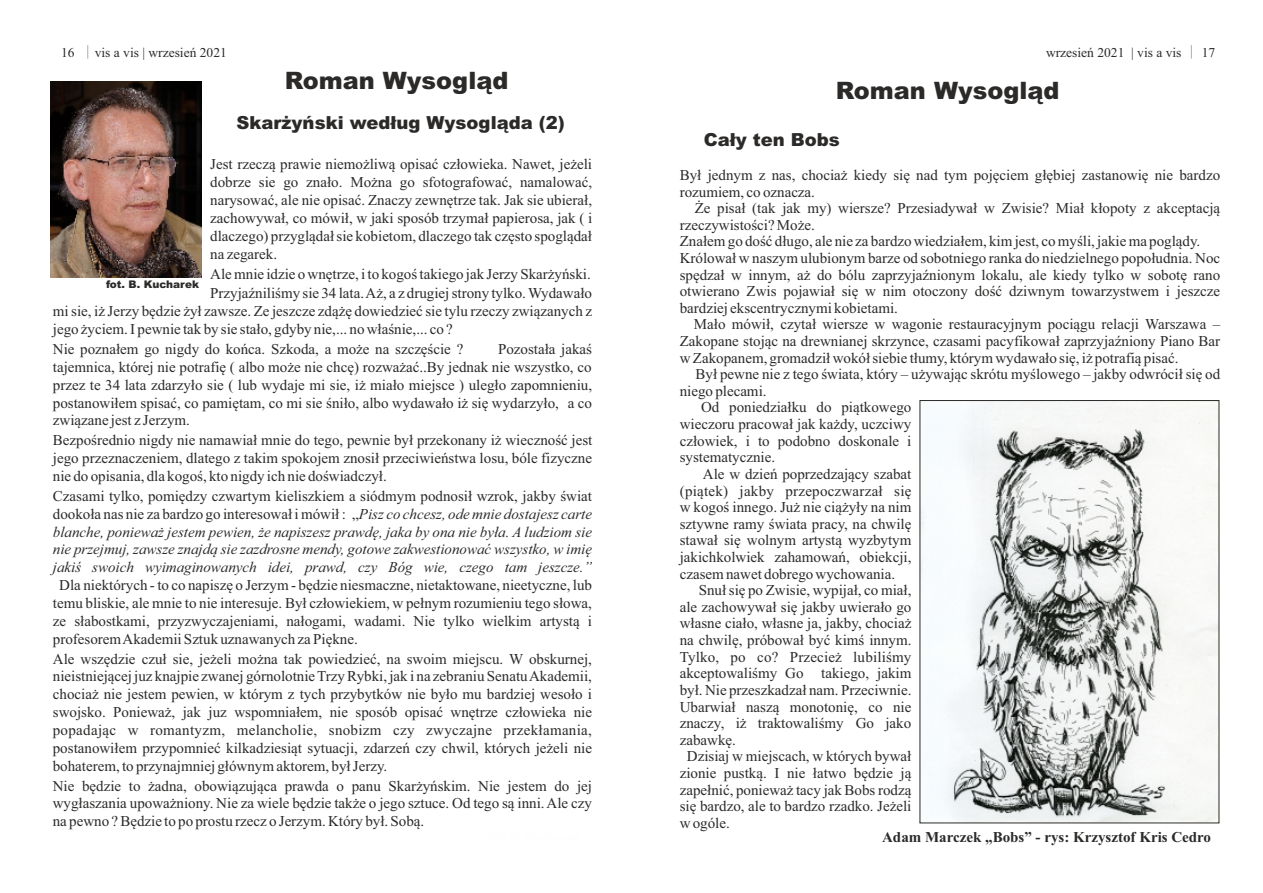
<style>
.page{position:relative;width:1263px;height:893px;background:#fff}
.page>*{position:absolute;margin:0;border:0;box-sizing:border-box;transform-origin:0 0}
.t1{font:900 24px "Arial";color:#2b2a29}
.t2{font:900 18px "Arial";color:#2b2a29}
.t3{font:15px/17.9px "Times New Roman";color:#2b2a29;text-align:justify}
.t4{font:italic 15px/17.9px "Times New Roman";color:#2b2a29;text-align:justify}
.t5{font:700 15px "Times New Roman";color:#2b2a29}
.t6{font:13.5px "Times New Roman";color:#2b2a29}
.t7{font:900 10.5px "Arial";color:#2b2a29}
.s1{font-family:"Adobe Fangsong Std"}
.s2{font-style:normal}
</style>
<div class="page">
<img style="left:50px;top:81px;width:152px;height:196px">
<img style="left:921px;top:402px;width:296px;height:419px">
<p class="t6" style="left:61px;top:47px;width:167px">16 <span class="s1">│</span>vis a vis | wrzesień 2021</p>
<h1 class="t1" style="left:285px;top:71px;width:225px">Roman Wysogląd</h1>
<p class="t2" style="left:237px;top:116px;width:330px">Skarżyński według Wysogląda (2)</p>
<p class="t3" style="left:210px;top:157px;width:384px">Jest rzeczą prawie niemożliwą opisać człowieka. Nawet, jeżeli dobrze sie go znało. Można go sfotografować, namalować, narysować, ale nie opisać. Znaczy zewnętrze tak. Jak sie ubierał, zachowywał, co mówił, w jaki sposób trzymał papierosa, jak ( i dlaczego) przyglądał sie kobietom, dlaczego tak często spoglądał na zegarek.</p>
<p class="t3" style="left:210px;top:265px;width:383px;line-height:20px">Ale mnie idzie o wnętrze, i to kogoś takiego jak Jerzy Skarżyński.<br>Przyjaźniliśmy sie 34 lata. Aż, a z drugiej strony tylko. Wydawało</p>
<p class="t3" style="left:53px;top:304px;width:541px">mi sie, iż Jerzy będzie żył zawsze. Ze jeszcze zdążę dowiedzieć sie tylu rzeczy związanych z jego życiem. I pewnie tak by sie stało, gdyby nie,... no właśnie,... co ?</p>
<p class="t3" style="left:53px;top:342px;width:412px">Nie poznałem go nigdy do końca. Szkoda, a może na szczęście ?</p>
<p class="t7" style="left:106px;top:280px;width:95px">fot. B. Kucharek</p>
<p class="t3" style="left:53px;top:342px;width:541px;text-indent:445px">Pozostała jakaś tajemnica, której nie potrafię ( albo może nie chcę) rozważać..By jednak nie wszystko, co przez te 34 lata zdarzyło sie ( lub wydaje mi sie, iż miało miejsce ) uległo zapomnieniu, postanowiłem spisać, co pamiętam, co mi sie śniło, albo wydawało iż się wydarzyło, a co związane jest z Jerzym.</p>
<p class="t3" style="left:53px;top:433px;width:541px">Bezpośrednio nigdy nie namawiał mnie do tego, pewnie był przekonany iż wieczność jest jego przeznaczeniem, dlatego z takim spokojem znosił przeciwieństwa losu, bóle fizyczne nie do opisania, dla kogoś, kto nigdy ich nie doświadczył.</p>
<p class="t4" style="left:53px;top:488px;width:541px"><span class="s2">Czasami tylko, pomiędzy czwartym kieliszkiem a siódmym podnosił wzrok, jakby świat dookoła nas nie za bardzo go interesował i mówił : „</span>Pisz co chcesz, ode mnie dostajesz carte blanche, ponieważ jestem pewien, że napiszesz prawdę, jaka by ona nie była. A ludziom sie nie przejmuj, zawsze znajdą sie zazdrosne mendy, gotowe zakwestionować wszystko, w imię jakiś swoich wyimaginowanych idei, prawd, czy Bóg wie, czego tam jeszcze.”</p>
<p class="t3" style="left:53px;top:578px;width:541px;text-indent:6px">Dla niektórych - to co napiszę o Jerzym - będzie niesmaczne, nietaktowane, nieetyczne, lub temu bliskie, ale mnie to nie interesuje. Był człowiekiem, w pełnym rozumieniu tego słowa, ze słabostkami, przyzwyczajeniami, nałogami, wadami. Nie tylko wielkim artystą i profesorem Akademii Sztuk uznawanych za Piękne.</p>
<p class="t3" style="left:53px;top:651px;width:541px">Ale wszędzie czuł sie, jeżeli można tak powiedzieć, na swoim miejscu. W obskurnej, nieistniejącej juz knajpie zwanej górnolotnie Trzy Rybki, jak i na zebraniu Senatu Akademii, chociaż nie jestem pewien, w którym z tych przybytków nie było mu bardziej wesoło i swojsko. Ponieważ, jak juz wspomniałem, nie sposób opisać wnętrze człowieka nie popadając w romantyzm, melancholie, snobizm czy zwyczajne przekłamania, postanowiłem przypomnieć kilkadziesiąt sytuacji, zdarzeń czy chwil, których jeżeli nie bohaterem, to przynajmniej głównym aktorem, był Jerzy.</p>
<p class="t3" style="left:53px;top:778px;width:541px">Nie będzie to żadna, obowiązująca prawda o panu Skarżyńskim. Nie jestem do jej wygłaszania upoważniony. Nie za wiele będzie także o jego sztuce. Od tego są inni. Ale czy na pewno ? Będzie to po prostu rzecz o Jerzym. Który był. Sobą.</p>
<p class="t6" style="left:1046px;top:47px;width:171px">wrzesień 2021 | vis a vis <span class="s1">│</span> 17</p>
<h1 class="t1" style="left:836px;top:82px;width:225px">Roman Wysogląd</h1>
<p class="t2" style="left:704px;top:133px;width:138px">Cały ten Bobs</p>
<p class="t3" style="left:680px;top:168px;width:542px;line-height:16.6px">Był jednym z nas, chociaż kiedy się nad tym pojęciem głębiej zastanowię nie bardzo rozumiem, co oznacza.</p>
<p class="t3" style="left:680px;top:201px;width:542px;line-height:16.6px;text-align:left;text-indent:15px">Że pisał (tak jak my) wiersze? Przesiadywał w Zwisie? Miał kłopoty z akceptacją rzeczywistości? Może.<br>Znałem go dość długo, ale nie za bardzo wiedziałem, kim jest, co myśli, jakie ma poglądy.<br>Królował w naszym ulubionym barze od sobotniego ranka do niedzielnego popołudnia. Noc spędzał w innym, aż do bólu zaprzyjaźnionym lokalu, ale kiedy tylko w sobotę rano otwierano Zwis pojawiał się w nim otoczony dość dziwnym towarzystwem i jeszcze bardziej ekscentrycznymi kobietami.</p>
<p class="t3" style="left:680px;top:317px;width:542px;line-height:16.6px;text-indent:14px">Mało mówił, czytał wiersze w wagonie restauracyjnym pociągu relacji Warszawa – Zakopane stojąc na drewnianej skrzynce, czasami pacyfikował zaprzyjaźniony Piano Bar w Zakopanem, gromadził wokół siebie tłumy, którym wydawało się, iż potrafią pisać.</p>
<p class="t3" style="left:696px;top:367px;width:526px">Był pewne nie z tego świata, który – używając skrótu myślowego – jakby odwrócił się od</p>
<p class="t3" style="left:680px;top:383px;width:88px">niego plecami.</p>
<p class="t3" style="left:701px;top:400px;width:212px">Od poniedziałku do piątkowego</p>
<p class="t3" style="left:680px;top:417px;width:233px">wieczoru pracował jak każdy, uczciwy</p>
<p class="t3" style="left:680px;top:433px;width:233px">człowiek, i to podobno doskonale i</p>
<p class="t3" style="left:680px;top:450px;width:97px">systematycznie.</p>
<p class="t3" style="left:703px;top:466px;width:210px">Ale w dzień poprzedzający szabat</p>
<p class="t3" style="left:680px;top:483px;width:233px">(piątek) jakby przepoczwarzał się</p>
<p class="t3" style="left:680px;top:500px;width:233px">w kogoś innego. Już nie ciążyły na nim</p>
<p class="t3" style="left:680px;top:516px;width:233px">sztywne ramy świata pracy, na chwilę</p>
<p class="t3" style="left:680px;top:533px;width:233px">stawał się wolnym artystą wyzbytym</p>
<p class="t3" style="left:680px;top:549px;width:233px">jakichkolwiek zahamowań, obiekcji,</p>
<p class="t3" style="left:680px;top:566px;width:217px">czasem nawet dobrego wychowania.</p>
<p class="t3" style="left:699px;top:583px;width:214px">Snuł się po Zwisie, wypijał, co miał,</p>
<p class="t3" style="left:680px;top:599px;width:233px">ale zachowywał się jakby uwierało go</p>
<p class="t3" style="left:680px;top:616px;width:233px">własne ciało, własne ja, jakby, chociaż</p>
<p class="t3" style="left:680px;top:633px;width:233px">na chwilę, próbował być kimś innym.</p>
<p class="t3" style="left:680px;top:649px;width:233px">Tylko, po co? Przecież lubiliśmy</p>
<p class="t3" style="left:680px;top:666px;width:233px">akceptowaliśmy Go takiego, jakim</p>
<p class="t3" style="left:680px;top:682px;width:233px">był. Nie przeszkadzał nam. Przeciwnie.</p>
<p class="t3" style="left:680px;top:699px;width:233px">Ubarwiał naszą monotonię, co nie</p>
<p class="t3" style="left:680px;top:716px;width:233px">znaczy, iż traktowaliśmy Go jako</p>
<p class="t3" style="left:680px;top:732px;width:58px">zabawkę.</p>
<p class="t3" style="left:687px;top:749px;width:226px">Dzisiaj w miejscach, w których bywał</p>
<p class="t3" style="left:680px;top:765px;width:233px">zionie pustką. I nie łatwo będzie ją</p>
<p class="t3" style="left:680px;top:782px;width:233px">zapełnić, ponieważ tacy jak Bobs rodzą</p>
<p class="t3" style="left:680px;top:799px;width:233px">się bardzo, ale to bardzo rzadko. Jeżeli</p>
<p class="t3" style="left:680px;top:815px;width:52px">w ogóle.</p>
<p class="t5" style="left:882px;top:831px;width:330px">Adam Marczek „Bobs” - rys: Krzysztof Kris Cedro</p>
</div>
